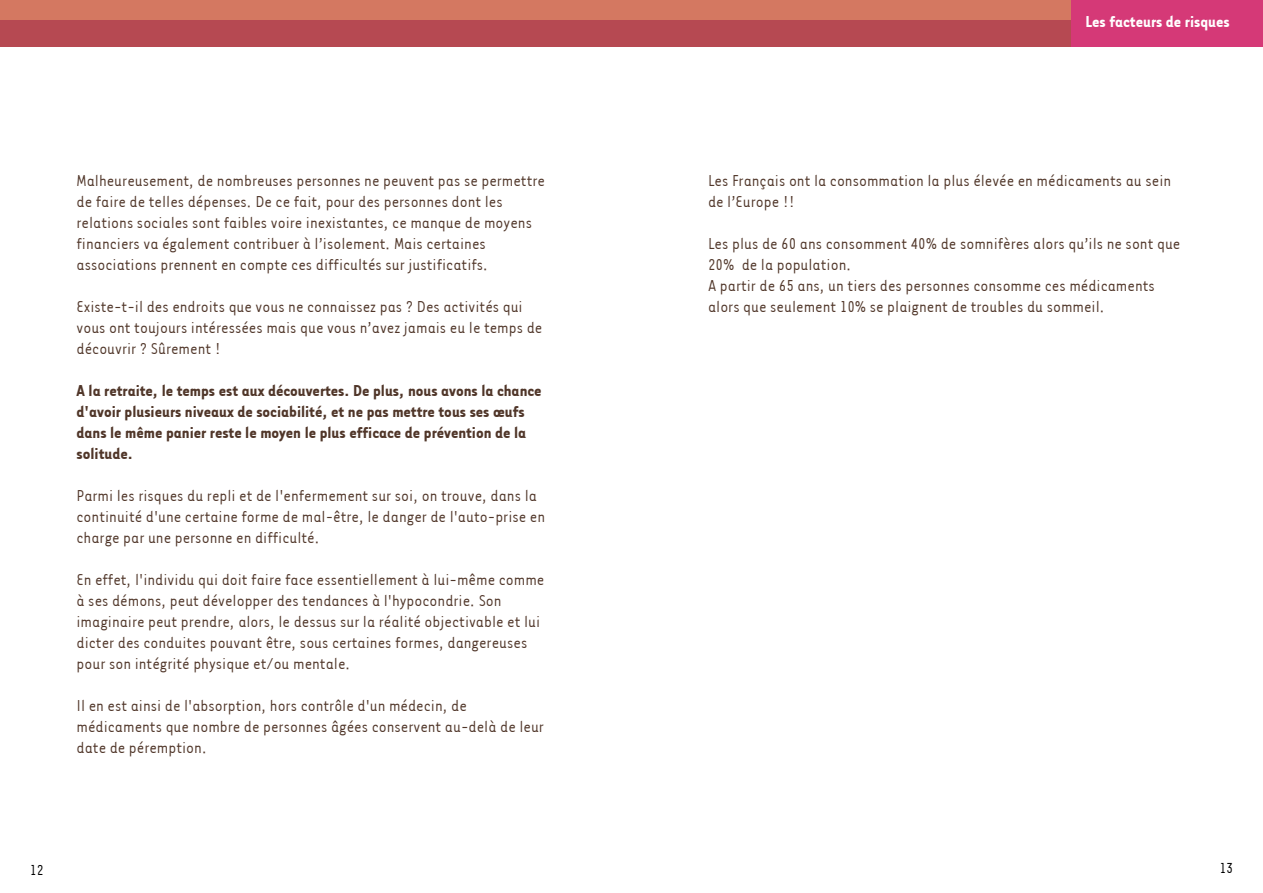
<style>
.page{position:relative;width:1263px;height:893px;background:#fff}
.page>*{position:absolute;margin:0;border:0;box-sizing:border-box;transform-origin:0 0}
._4-Nom_contact_orang{font:18px/21px "Tarzana Narrow";color:#503629}
._4-Nom_contact_orang-2{font:700 18px/21px "Tarzana Narrow";color:#503629}
.t1{font:700 18px "Tarzana Narrow";color:#fff}
.t2{font:16.5px "Tarzana Narrow";color:#000}
</style>
<div class="page">
<div style="left:0;top:0;width:1263px;height:47px;background:#b64952"></div>
<div style="left:0;top:0;width:643px;height:19px;background:#d47861"></div>
<div style="left:631px;top:0;width:632px;height:19px;background:#d47861"></div>
<div style="left:1071px;top:0;width:192px;height:47px;background:#d53977"></div>
<p class="_4-Nom_contact_orang" style="left:77px;top:170px;width:470px">Malheureusement, de nombreuses personnes ne peuvent pas se permettre de faire de telles dépenses. De ce fait, pour des personnes dont les relations sociales sont faibles voire inexistantes, ce manque de moyens financiers va également contribuer à l’isolement. Mais certaines associations prennent en compte ces difficultés sur justificatifs.</p>
<p class="_4-Nom_contact_orang" style="left:77px;top:296px;width:467px">Existe-t-il des endroits que vous ne connaissez pas ? Des activités qui vous ont toujours intéressées mais que vous n’avez jamais eu le temps de découvrir ? Sûrement !</p>
<p class="_4-Nom_contact_orang-2" style="left:77px;top:380px;width:467px">A la retraite, le temps est aux découvertes. De plus, nous avons la chance d'avoir plusieurs niveaux de sociabilité, et ne pas mettre tous ses œufs dans le même panier reste le moyen le plus efficace de prévention de la solitude.</p>
<p class="_4-Nom_contact_orang" style="left:77px;top:485px;width:470px">Parmi les risques du repli et de l'enfermement sur soi, on trouve, dans la continuité d'une certaine forme de mal-être, le danger de l'auto-prise en charge par une personne en difficulté.</p>
<p class="_4-Nom_contact_orang" style="left:77px;top:569px;width:469px">En effet, l'individu qui doit faire face essentiellement à lui-même comme à ses démons, peut développer des tendances à l'hypocondrie. Son imaginaire peut prendre, alors, le dessus sur la réalité objectivable et lui dicter des conduites pouvant être, sous certaines formes, dangereuses pour son intégrité physique et/ou mentale.</p>
<p class="_4-Nom_contact_orang" style="left:77px;top:695px;width:469px">Il en est ainsi de l'absorption, hors contrôle d'un médecin, de médicaments que nombre de personnes âgées conservent au-delà de leur date de péremption.</p>
<p class="t1" style="left:1085px;top:10px;width:146px">Les facteurs de risques</p>
<p class="_4-Nom_contact_orang" style="left:708px;top:170px;width:465px">Les Français ont la consommation la plus élevée en médicaments au sein de l’Europe !!</p>
<p class="_4-Nom_contact_orang" style="left:708px;top:233px;width:474px">Les plus de 60 ans consomment 40% de somnifères alors qu’ils ne sont que<br>20% de la population.</p>
<p class="_4-Nom_contact_orang" style="left:708px;top:275px;width:448px">A partir de 65 ans, un tiers des personnes consomme ces médicaments alors que seulement 10% se plaignent de troubles du sommeil.</p>
<p class="t2" style="left:30px;top:860px;width:15px">12</p>
<p class="t2" style="left:1219px;top:858px;width:15px">13</p>
</div>
